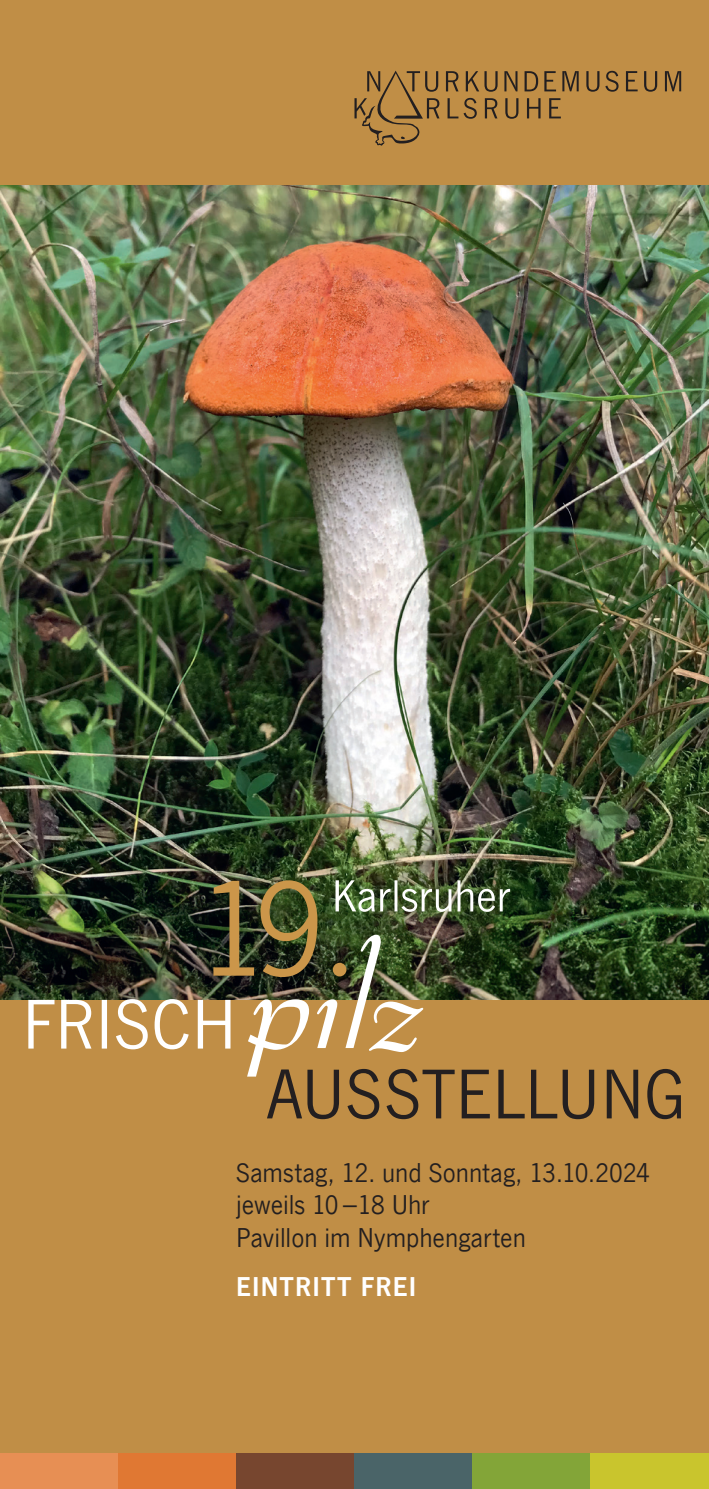
<style>
.page{position:relative;width:709px;height:1489px;background:#fff}
.page>*{position:absolute;margin:0;border:0;box-sizing:border-box;transform-origin:0 0}
.t1{font:138px "News Gothic Com";color:#cb964a}
.t2{font:27.5px/32.5px "News Gothic Com";color:#231f20}
.t3{font:700 27.5px "News Gothic Com";letter-spacing:.05em;color:#fff}
</style>
<div class="page">
<div style="left:0;top:0;width:709px;height:1479px;background:#c08e46"></div>
<img style="left:0;top:186px;width:709px;height:813px">
<svg style="left:354px;top:71px;width:327px;height:75px"></svg>
<div style="left:0;top:1453px;width:118px;height:35px;background:#e78f54"></div>
<div style="left:118px;top:1453px;width:118px;height:35px;background:#e07833"></div>
<div style="left:236px;top:1453px;width:118px;height:35px;background:#77462f"></div>
<div style="left:354px;top:1453px;width:118px;height:35px;background:#4a6468"></div>
<div style="left:472px;top:1453px;width:119px;height:35px;background:#83a538"></div>
<div style="left:591px;top:1453px;width:118px;height:35px;background:#c9c52d"></div>
<svg style="left:28px;top:999px;width:202px;height:50px"></svg>
<img style="left:335px;top:880px;width:175px;height:31px">
<svg style="left:247px;top:934px;width:434px;height:185px"></svg>
<div style="left:333px;top:962px;width:13px;height:14px;background:#cb964a;border-radius:50%"></div>
<h1 class="t1" style="left:198px;top:856px;width:127px">19</h1>
<p class="t2" style="left:236px;top:1156px;width:415px">Samstag, 12. und Sonntag, 13.10.2024 jeweils 10 –18 Uhr<br>Pavillon im Nymphengarten</p>
<p class="t3" style="left:236px;top:1271px;width:181px">EINTRITT FREI</p>
</div>
